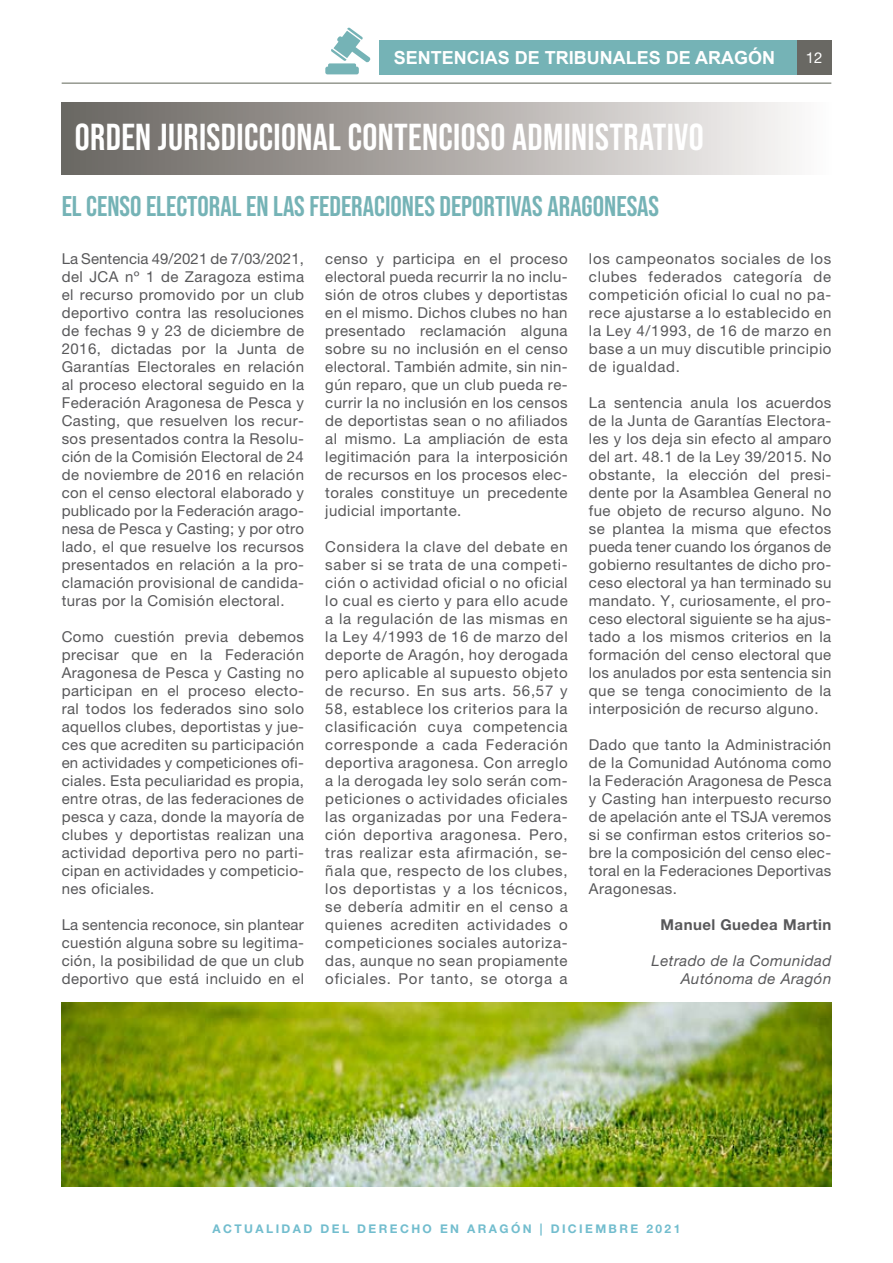
<style>
.page{position:relative;width:893px;height:1263px;background:#fff}
.page>*{position:absolute;margin:0;border:0;box-sizing:border-box;transform-origin:0 0}
.t1{font:700 37.5px "Bebas Neue Pro";letter-spacing:.01em;color:#fff}
.t2{font:700 28.5px "Bebas Neue Pro";color:#75b3b6}
.t3{font:700 18px "Arial";color:#fff}
.t4{font:15px/18px "Helvetica Neue LT Pro";letter-spacing:.03em;color:#58585a;text-align:justify}
.t5{font:italic 15px/18px "Helvetica Neue LT Pro";letter-spacing:.03em;color:#58585a;text-align:right}
.t6{font:700 15px "Helvetica Neue LT Pro";letter-spacing:.03em;color:#58585a}
.t7{font:15px "Helvetica Neue LT Pro";color:#fff}
.t8{font:700 12px "Helvetica Neue LT Pro";letter-spacing:.2em;color:#72bdce}
</style>
<div class="page">
<hr style="left:62px;top:83px;width:769px;height:1px;background:#72776b">
<svg style="left:325px;top:27px;width:46px;height:47px"></svg>
<div style="left:379px;top:40px;width:418px;height:34px;background:#75b3b6"></div>
<div style="left:797px;top:40px;width:34px;height:34px;background:#696863"></div>
<div style="left:62px;top:102px;width:769px;height:72px;background:linear-gradient(to right,#67625d,#fcf9f8)"></div>
<img style="left:62px;top:1002px;width:769px;height:184px">
<p class="t3" style="left:394px;top:46px;width:383px">SENTENCIAS DE TRIBUNALES DE ARAGÓN</p>
<p class="t7" style="left:806px;top:48px;width:18px">12</p>
<h1 class="t1" style="left:75px;top:116px;width:630px">ORDEN JURISDICCIONAL CONTENCIOSO ADMINISTRATIVO</h1>
<h2 class="t2" style="left:62px;top:190px;width:599px">EL CENSO ELECTORAL EN LAS FEDERACIONES DEPORTIVAS ARAGONESAS</h2>
<p class="t4" style="left:62px;top:250px;width:244px">La Sentencia 49/2021 de 7/03/2021, del JCA nº 1 de Zaragoza estima el recurso promovido por un club deportivo contra las resoluciones de fechas 9 y 23 de diciembre de 2016, dictadas por la Junta de Garantías Electorales en relación al proceso electoral seguido en la Federación Aragonesa de Pesca y Casting, que resuelven los recur&shy;sos presentados contra la Resolu&shy;ción de la Comisión Electoral de 24 de noviembre de 2016 en relación con el censo electoral elaborado y publicado por la Federación arago&shy;nesa de Pesca y Casting; y por otro lado, el que resuelve los recursos presentados en relación a la pro&shy;clamación provisional de candida&shy;turas por la Comisión electoral.</p>
<p class="t4" style="left:62px;top:628px;width:244px">Como cuestión previa debemos precisar que en la Federación Aragonesa de Pesca y Casting no participan en el proceso electo&shy;ral todos los federados sino solo aquellos clubes, deportistas y jue&shy;ces que acrediten su participación en actividades y competiciones ofi&shy;ciales. Esta peculiaridad es propia, entre otras, de las federaciones de pesca y caza, donde la mayoría de clubes y deportistas realizan una actividad deportiva pero no parti&shy;cipan en actividades y competicio&shy;nes oficiales.</p>
<p class="t4" style="left:62px;top:916px;width:244px">La sentencia reconoce, sin plantear cuestión alguna sobre su legitima&shy;ción, la posibilidad de que un club deportivo que está incluido en el</p>
<p class="t4" style="left:325px;top:250px;width:244px">censo y participa en el proceso electoral pueda recurrir la no inclu&shy;sión de otros clubes y deportistas en el mismo. Dichos clubes no han presentado reclamación alguna sobre su no inclusión en el censo electoral. También admite, sin nin&shy;gún reparo, que un club pueda re&shy;currir la no inclusión en los censos de deportistas sean o no afiliados al mismo. La ampliación de esta legitimación para la interposición de recursos en los procesos elec&shy;torales constituye un precedente judicial importante.</p>
<p class="t4" style="left:325px;top:538px;width:244px">Considera la clave del debate en saber si se trata de una competi&shy;ción o actividad oficial o no oficial lo cual es cierto y para ello acude a la regulación de las mismas en la Ley 4/1993 de 16 de marzo del deporte de Aragón, hoy derogada pero aplicable al supuesto objeto de recurso. En sus arts. 56,57 y 58, establece los criterios para la clasificación cuya competencia corresponde a cada Federación deportiva aragonesa. Con arreglo a la derogada ley solo serán com&shy;peticiones o actividades oficiales las organizadas por una Federa&shy;ción deportiva aragonesa. Pero, tras realizar esta afirmación, se&shy;ñala que, respecto de los clubes, los deportistas y a los técnicos, se debería admitir en el censo a quienes acrediten actividades o competiciones sociales autoriza&shy;das, aunque no sean propiamente oficiales. Por tanto, se otorga a</p>
<p class="t4" style="left:589px;top:250px;width:244px">los campeonatos sociales de los clubes federados categoría de competición oficial lo cual no pa&shy;rece ajustarse a lo establecido en la Ley 4/1993, de 16 de marzo en base a un muy discutible principio de igualdad.</p>
<p class="t4" style="left:589px;top:394px;width:244px">La sentencia anula los acuerdos de la Junta de Garantías Electora&shy;les y los deja sin efecto al amparo del art. 48.1 de la Ley 39/2015. No obstante, la elección del presi&shy;dente por la Asamblea General no fue objeto de recurso alguno. No se plantea la misma que efectos pueda tener cuando los órganos de gobierno resultantes de dicho pro&shy;ceso electoral ya han terminado su mandato. Y, curiosamente, el pro&shy;ceso electoral siguiente se ha ajus&shy;tado a los mismos criterios en la formación del censo electoral que los anulados por esta sentencia sin que se tenga conocimiento de la interposición de recurso alguno.</p>
<p class="t4" style="left:589px;top:736px;width:244px">Dado que tanto la Administración de la Comunidad Autónoma como la Federación Aragonesa de Pesca y Casting han interpuesto recurso de apelación ante el TSJA veremos si se confirman estos criterios so&shy;bre la composición del censo elec&shy;toral en la Federaciones Deportivas Aragonesas.</p>
<p class="t6" style="left:661px;top:915px;width:172px">Manuel Guedea Martin</p>
<p class="t5" style="left:652px;top:951px;width:181px">Letrado de la Comunidad<br>Autónoma de Aragón</p>
<p class="t8" style="left:213px;top:1221px;width:469px">ACTUALIDAD DEL DERECHO EN ARAGÓN | DICIEMBRE 2021</p>
</div>
